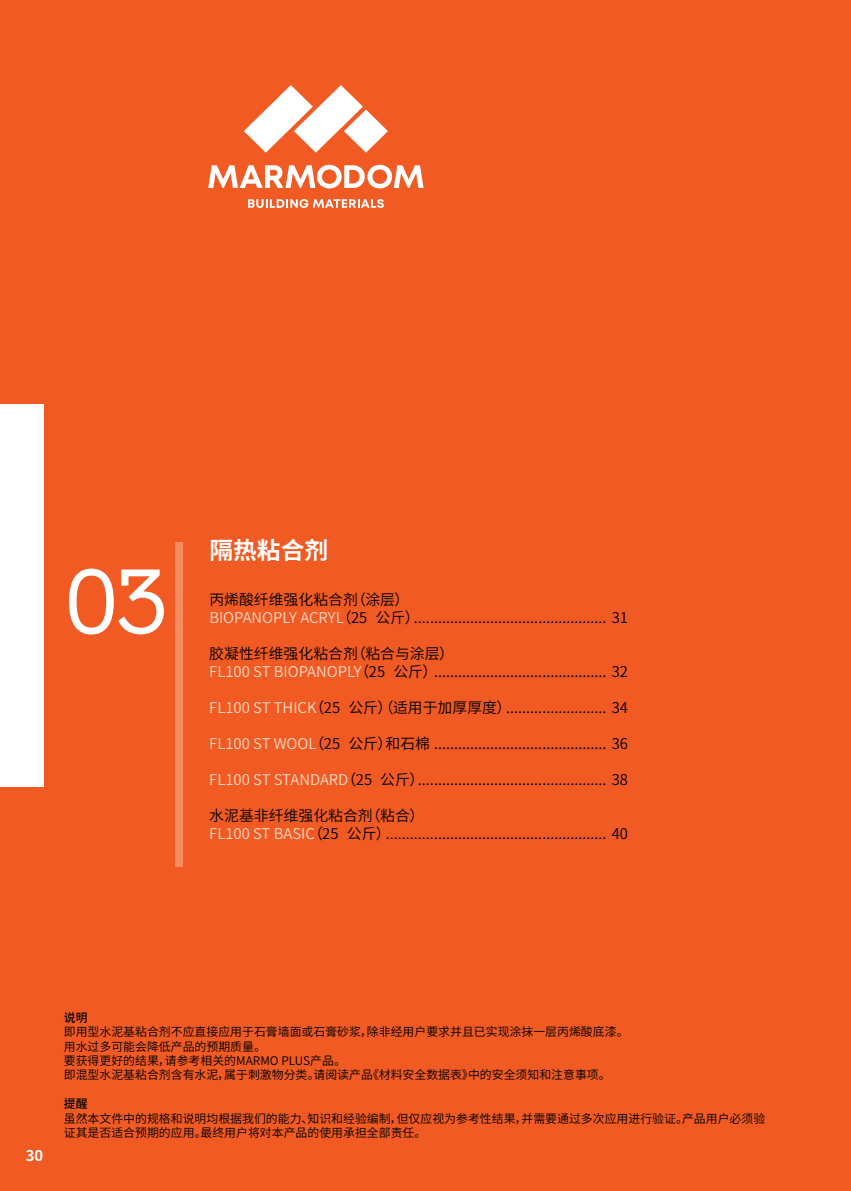
<style>
.page{position:relative;width:851px;height:1191px;background:#fff}
.page>*{position:absolute;margin:0;border:0;box-sizing:border-box;transform-origin:0 0}
.t1{font:91.5px "Numbers Deuce";color:#fff}
.t2{font:700 23.7px "Noto Sans CJ Ksc";color:#fff}
.t3{font:600 14.85px/18px "Noto Sans CJ Ksc";color:#000}
.t4{font:700 14.85px "Noto Sans CJ Ksc";color:#fff}
.t5{font:600 11.85px/14.4px "Noto Sans CJ Ksc";color:#000}
.t6{font:500 11.85px "Noto Sans CJ Ksc";color:#000}
.s1{color:#fddac5}
</style>
<div class="page">
<div style="left:0;top:0;width:850px;height:1191px;background:#f15a22"></div>
<div style="left:0;top:404px;width:43px;height:383px;background:#fff"></div>
<div style="left:175px;top:542px;width:8px;height:325px;background:#f58b63"></div>
<svg style="left:248px;top:199px;width:136px;height:9px"></svg>
<svg style="left:208px;top:165px;width:215px;height:23px"></svg>
<svg style="left:244px;top:85px;width:144px;height:68px"></svg>
<h1 class="t1" style="left:64px;top:557px;width:106px">03</h1>
<h2 class="t2" style="left:209px;top:537px;width:120px">隔热粘合剂</h2>
<p class="t3" style="left:209px;top:591px;width:420px">丙烯酸纤维强化粘合剂（涂层）<br><span class="s1">BIOPANOPLY ACRYL</span>（25 公斤）................................................ 31</p>
<p class="t3" style="left:209px;top:645px;width:420px">胶凝性纤维强化粘合剂（粘合与涂层）<br><span class="s1">FL100 ST ΒΙOPANOPLY</span>（25 公斤）........................................... 32</p>
<p class="t3" style="left:209px;top:699px;width:420px"><span class="s1">FL100 ST THICK</span>（25 公斤）（适用于加厚厚度）......................... 34</p>
<p class="t3" style="left:209px;top:735px;width:420px"><span class="s1">FL100 ST WOOL</span>（25 公斤）和石棉 ........................................... 36</p>
<p class="t3" style="left:209px;top:771px;width:420px"><span class="s1">FL100 ST STANDARD</span>（25 公斤）............................................... 38</p>
<p class="t3" style="left:209px;top:807px;width:420px">水泥基非纤维强化粘合剂（粘合）<br><span class="s1">FL100 ST BASIC</span>（25 公斤）....................................................... 40</p>
<p class="t4" style="left:26px;top:1146px;width:19px">30</p>
<p class="t6" style="left:64px;top:1010px;width:25px">说明</p>
<p class="t5" style="left:64px;top:1024px;width:566px">即用型水泥基粘合剂不应直接应用于石膏墙面或石膏砂浆，除非经用户要求并且已实现涂抹一层丙烯酸底漆。用水过多可能会降低产品的预期质量。<br>要获得更好的结果，请参考相关的MARMO PLUS产品。<br>即混型水泥基粘合剂含有水泥，属于刺激物分类。请阅读产品《材料安全数据表》中的安全须知和注意事项。</p>
<p class="t6" style="left:64px;top:1097px;width:25px">提醒</p>
<p class="t5" style="left:64px;top:1111px;width:702px">虽然本文件中的规格和说明均根据我们的能力、知识和经验编制，但仅应视为参考性结果，并需要通过多次应用进行验证。产品用户必须验证其是否适合预期的应用。最终用户将对本产品的使用承担全部责任。</p>
</div>
